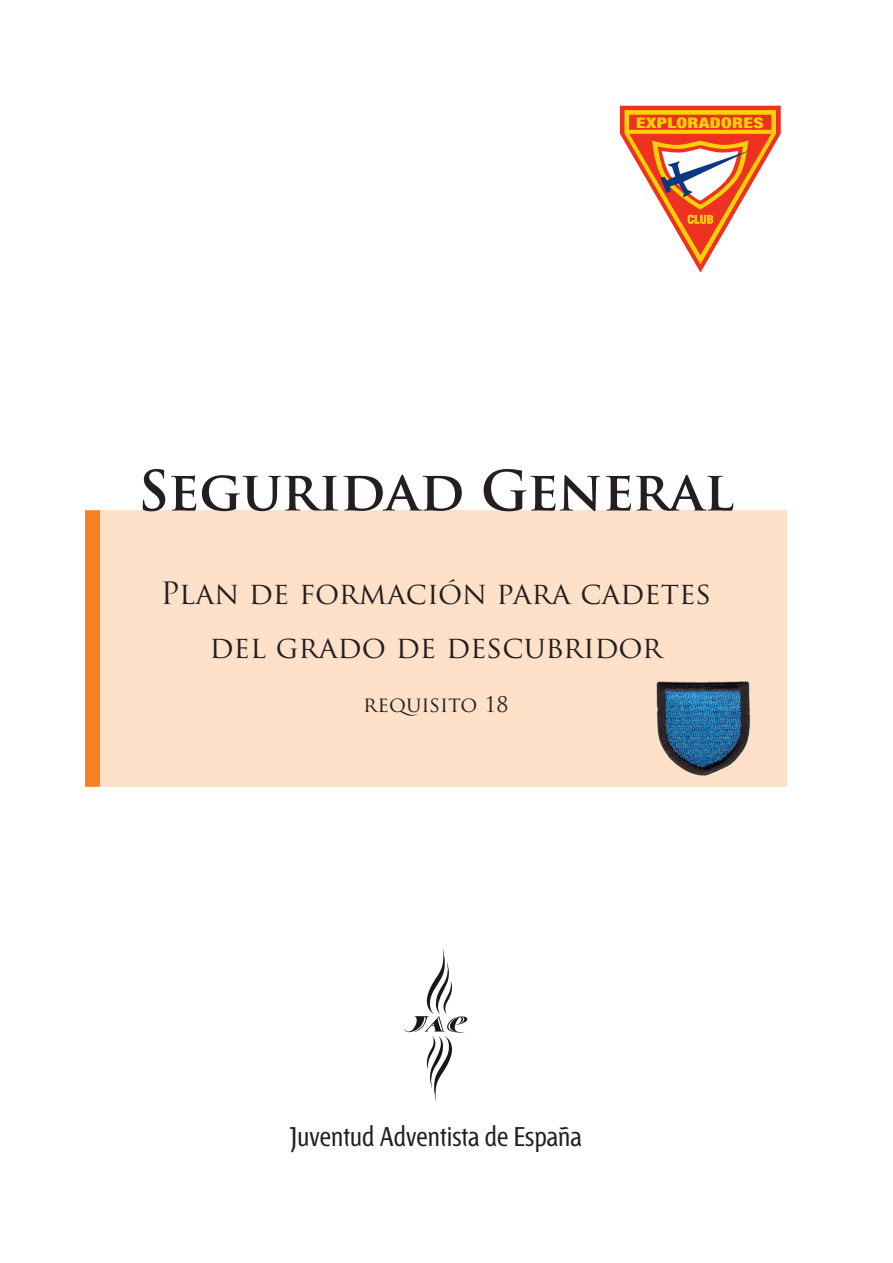
<style>
.page{position:relative;width:893px;height:1263px;background:#fff}
.page>*{position:absolute;margin:0;border:0;box-sizing:border-box;transform-origin:0 0}
.t1{font:700 54px "Trajan Pro";color:#231f20}
.t2{font:30px/54px "Trajan Pro";color:#231f20;text-align:center}
.t3{font:27px "Fontana ND Cc Os F";color:#231f20}
.t4{font:21px "Trajan Pro";color:#231f20}
.t5{font:900 condensed 14.4px "Helvetica Neue";letter-spacing:.02em;color:#fed105;scale:1.32 1}
</style>
<div class="page">
<div style="left:85px;top:510px;width:702px;height:277px;background:#fee1c8"></div>
<div style="left:85px;top:510px;width:15px;height:277px;background:#f58220"></div>
<svg style="left:620px;top:106px;width:161px;height:166px"></svg>
<img style="left:656px;top:681px;width:94px;height:95px">
<svg style="left:404px;top:949px;width:63px;height:153px"></svg>
<p class="t5" style="left:636px;top:114px;width:98px">EXPLORADORES</p>
<p class="t1" style="left:138px;top:457px;width:597px">SEGURIDAD GENERAL</p>
<p class="t2" style="left:160px;top:565px;width:553px">Plan de formación para cadetes del grado de descubridor</p>
<p class="t4" style="left:363px;top:691px;width:147px">requisito 18</p>
<p class="t3" style="left:290px;top:1124px;width:293px">Juventud Adventista de España</p>
</div>
